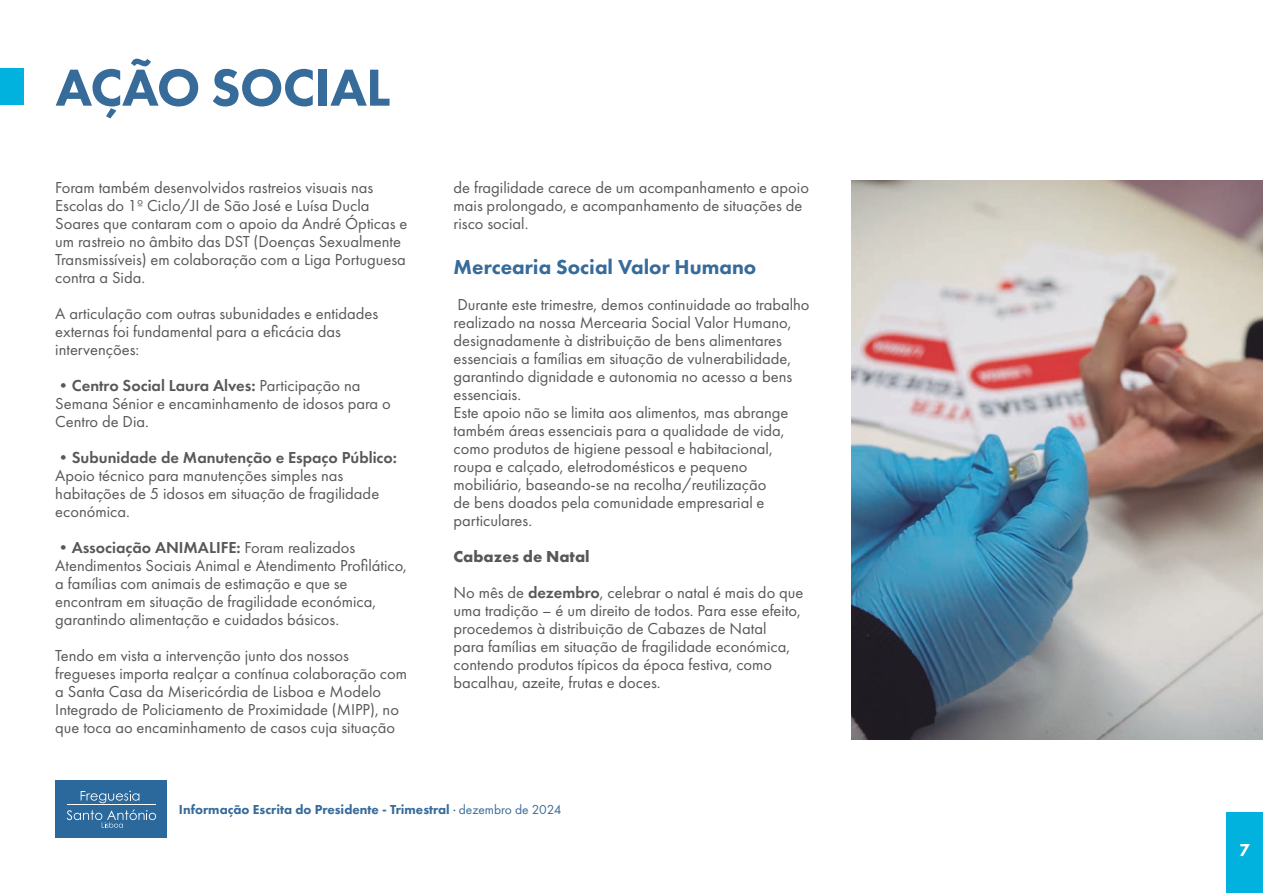
<style>
.page{position:relative;width:1263px;height:893px;background:#fff}
.page>*{position:absolute;margin:0;border:0;box-sizing:border-box;transform-origin:0 0}
.t1{font:800 54px "Futura PT";letter-spacing:-.015em;color:#376b9a}
.t2{font:800 21px "Futura PT";color:#376b9a}
.t3{font:800 18px "Futura PT";color:#fff}
.t4{font:16.5px/18px "Futura PT";color:#57585a}
.t5{font:600 16.5px "Futura PT";color:#57585a}
.t6{font:800 13.5px "Futura PT";color:#376b9a}
.s1{font-weight:600}
.s2{font-weight:700}
.s3{font-weight:400}
</style>
<div class="page">
<img style="left:852px;top:181px;width:411px;height:559px">
<div style="left:1227px;top:812px;width:36px;height:81px;background:#00b2dd"></div>
<div style="left:55px;top:781px;width:112px;height:57px;background:#2b699d"></div>
<svg style="left:81px;top:791px;width:58px;height:12px"></svg>
<svg style="left:67px;top:810px;width:89px;height:18px"></svg>
<hr style="left:67px;top:805px;width:89px;height:1px;background:#fff">
<div style="left:0;top:69px;width:24px;height:36px;background:#00b2dd"></div>
<h1 class="t1" style="left:56px;top:54px;width:336px">AÇÃO SOCIAL</h1>
<p class="t4" style="left:55px;top:179px;width:354px">Foram também desenvolvidos rastreios visuais nas Escolas do 1º Ciclo/JI de São José e Luísa Ducla Soares que contaram com o apoio da André Ópticas e um rastreio no âmbito das DST (Doenças Sexualmente Transmissíveis) em colaboração com a Liga Portuguesa contra a Sida.</p>
<p class="t4" style="left:55px;top:305px;width:325px">A articulação com outras subunidades e entidades externas foi fundamental para a eficácia das intervenções:</p>
<p class="t4" style="left:55px;top:377px;width:337px"><span class="s1">•Centro Social Laura Alves:</span> Participação na<br>Semana Sénior e encaminhamento de idosos para o<br>Centro de Dia.</p>
<p class="t5" style="left:55px;top:447px;width:343px">•Subunidade de Manutenção e Espaço Público:</p>
<p class="t4" style="left:55px;top:467px;width:325px">Apoio técnico para manutenções simples nas habitações de 5 idosos em situação de fragilidade económica.</p>
<p class="t4" style="left:55px;top:539px;width:353px"><span class="s1">•Associação ANIMALIFE:</span> Foram realizados Atendimentos Sociais Animal e Atendimento Profilático, a famílias com animais de estimação e que se encontram em situação de fragilidade económica, garantindo alimentação e cuidados básicos.</p>
<p class="t4" style="left:55px;top:647px;width:353px">Tendo em vista a intervenção junto dos nossos fregueses importa realçar a contínua colaboração com a Santa Casa da Misericórdia de Lisboa e Modelo Integrado de Policiamento de Proximidade (MIPP), no que toca ao encaminhamento de casos cuja situação</p>
<p class="t4" style="left:454px;top:179px;width:357px">de fragilidade carece de um acompanhamento e apoio mais prolongado, e acompanhamento de situações de risco social.</p>
<p class="t2" style="left:454px;top:254px;width:304px">Mercearia Social Valor Humano</p>
<p class="t4" style="left:454px;top:296px;width:357px">Durante este trimestre, demos continuidade ao trabalho realizado na nossa Mercearia Social Valor Humano, designadamente à distribuição de bens alimentares essenciais a famílias em situação de vulnerabilidade, garantindo dignidade e autonomia no acesso a bens essenciais.<br>Este apoio não se limita aos alimentos, mas abrange também áreas essenciais para a qualidade de vida, como produtos de higiene pessoal e habitacional, roupa e calçado, eletrodomésticos e pequeno mobiliário, baseando-se na recolha/reutilização<br>de bens doados pela comunidade empresarial e particulares.</p>
<p class="t4" style="left:454px;top:539px;width:351px;line-height:36px"><span class="s2">Cabazes de Natal<br></span>No mês de <span class="s1">dezembro</span>, celebrar o natal é mais do que</p>
<p class="t4" style="left:454px;top:602px;width:349px">uma tradição – é um direito de todos. Para esse efeito, procedemos à distribuição de Cabazes de Natal para famílias em situação de fragilidade económica, contendo produtos típicos da época festiva, como bacalhau, azeite, frutas e doces.</p>
<p class="t6" style="left:179px;top:801px;width:384px">Informação Escrita do Presidente - Trimestral <span class="s3">· dezembro de 2024</span></p>
<p class="t3" style="left:1239px;top:839px;width:12px">7</p>
</div>
